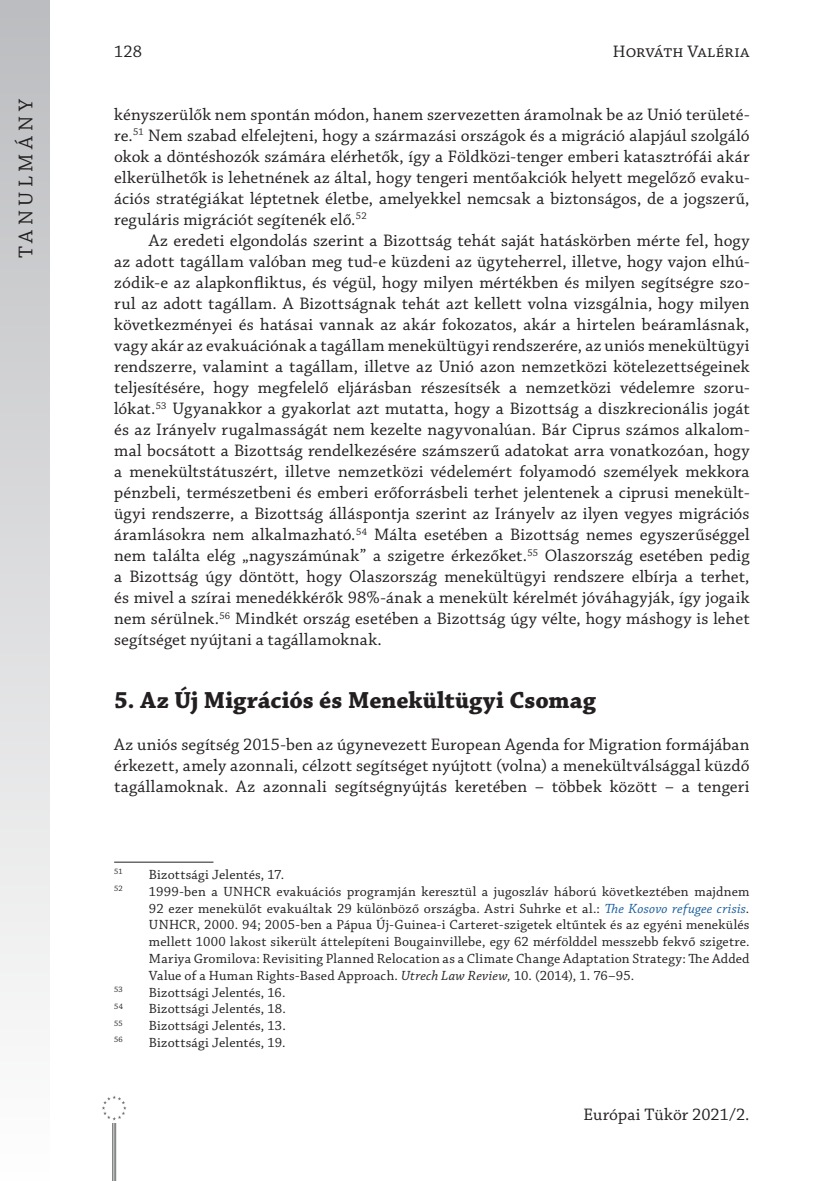
<style>
.page{position:relative;width:834px;height:1181px;background:#fff}
.page>*{position:absolute;margin:0;border:0;box-sizing:border-box;transform-origin:0 0}
.t1{font:700 24.5px "Chaparral Pro";color:#231f20}
.t2{font:21px "Chaparral Pro";letter-spacing:.21em;color:#231f20}
._1__Body{font:17.5px/21px "Chaparral Pro";letter-spacing:.01em;color:#231f20;text-align:justify}
._2__Body_1st_paragra{font:17.5px/21px "Chaparral Pro";letter-spacing:.005em;color:#231f20;text-align:justify}
.Footnote_text{font:14px/16.8px "Chaparral Pro";letter-spacing:.01em;color:#231f20;text-align:justify}
.Footnote_text-2{font:8.22px "Chaparral Pro";letter-spacing:.02em;color:#231f20}
.s1{font-style:italic;color:#175d9e}
.s2{font-style:italic}
</style>
<div class="page">
<div style="left:0;top:0;width:50px;height:1181px;background:linear-gradient(to bottom,#bbbcbf,#fefefe)"></div>
<hr style="left:112px;top:1107px;width:1px;height:74px;background:#6c6d70">
<hr style="left:114px;top:1107px;width:1px;height:74px;background:#6c6d70">
<hr style="left:115px;top:1107px;width:1px;height:74px;background:#6c6d70">
<div style="left:99px;top:1093px;width:30px;height:29px;background:#fff"></div>
<svg style="left:102px;top:1095px;width:24px;height:25px"></svg>
<hr style="left:114px;top:862px;width:99px;height:1px;background:#231f20">
<p class="_1__Body" style="left:114px;top:42px;width:29px">128</p>
<p class="_1__Body" style="left:613px;top:42px;width:138px">Horváth Valéria</p>
<p class="t2" style="left:14px;top:258px;width:161px;rotate:-90deg">TANULMÁNY</p>
<p class="_1__Body" style="left:114px;top:105px;width:637px">kényszerülők nem spontán módon, hanem szervezetten áramolnak be az Unió területé&shy;re.<sup>51</sup> Nem szabad elfelejteni, hogy a származási országok és a migráció alapjául szolgáló okok a döntéshozók számára elérhetők, így a Földközi-tenger emberi katasztrófái akár elkerülhetők is lehetnének az által, hogy tengeri mentőakciók helyett megelőző evaku&shy;ációs stratégiákat léptetnek életbe, amelyekkel nemcsak a biztonságos, de a jogszerű, reguláris migrációt segítenék elő.<sup>52</sup></p>
<p class="_1__Body" style="left:114px;top:231px;width:637px;text-indent:35px">Az eredeti elgondolás szerint a Bizottság tehát saját hatáskörben mérte fel, hogy az adott tagállam valóban meg tud-e küzdeni az ügyteherrel, illetve, hogy vajon elhú&shy;zódik-e az alapkonfliktus, és végül, hogy milyen mértékben és milyen segítségre szo&shy;rul az adott tagállam. A Bizottságnak tehát azt kellett volna vizsgálnia, hogy milyen következményei és hatásai vannak az akár fokozatos, akár a hirtelen beáramlásnak, vagy akár az evakuációnak a tagállam menekültügyi rendszerére, az uniós menekültügyi rendszerre, valamint a tagállam, illetve az Unió azon nemzetközi kötelezettségeinek teljesítésére, hogy megfelelő eljárásban részesítsék a nemzetközi védelemre szoru&shy;lókat.<sup>53</sup> Ugyanakkor a gyakorlat azt mutatta, hogy a Bizottság a diszkrecionális jogát és az Irányelv rugalmasságát nem kezelte nagyvonalúan. Bár Ciprus számos alkalom&shy;mal bocsátott a Bizottság rendelkezésére számszerű adatokat arra vonatkozóan, hogy a menekültstátuszért, illetve nemzetközi védelemért folyamodó személyek mekkora pénzbeli, természetbeni és emberi erőforrásbeli terhet jelentenek a ciprusi menekült&shy;ügyi rendszerre, a Bizottság álláspontja szerint az Irányelv az ilyen vegyes migrációs áramlásokra nem alkalmazható.<sup>54</sup> Málta esetében a Bizottság nemes egyszerűséggel nem találta elég „nagyszámúnak” a szigetre érkezőket.<sup>55</sup> Olaszország esetében pedig a Bizottság úgy döntött, hogy Olaszország menekültügyi rendszere elbírja a terhet, és mivel a szírai menedékkérők 98%-ának a menekült kérelmét jóváhagyják, így jogaik nem sérülnek.<sup>56</sup> Mindkét ország esetében a Bizottság úgy vélte, hogy máshogy is lehet segítséget nyújtani a tagállamoknak.</p>
<p class="t1" style="left:114px;top:686px;width:483px">5. Az Új Migrációs és Menekültügyi Csomag</p>
<p class="_2__Body_1st_paragra" style="left:114px;top:735px;width:636px">Az uniós segítség 2015-ben az úgynevezett European Agenda for Migration formájában érkezett, amely azonnali, célzott segítséget nyújtott (volna) a menekültválsággal küzdő tagállamoknak. Az azonnali segítségnyújtás keretében – többek között – a tengeri</p>
<p class="Footnote_text-2" style="left:114px;top:867px;width:10px">51</p>
<p class="Footnote_text" style="left:149px;top:866px;width:137px">Bizottsági Jelentés, 17.</p>
<p class="Footnote_text-2" style="left:114px;top:884px;width:10px">52</p>
<p class="Footnote_text" style="left:149px;top:883px;width:602px">1999-ben a UNHCR evakuációs programján keresztül a jugoszláv háború következtében majdnem 92 ezer menekülőt evakuáltak 29 különböző országba. Astri Suhrke et al.: <span class="s1">The Kosovo refugee crisis</span><span class="s2">.<br></span>UNHCR, 2000. 94; 2005-ben a Pápua Új-Guinea-i Carteret-szigetek eltűntek és az egyéni menekülés mellett 1000 lakost sikerült áttelepíteni Bougainvillebe, egy 62 mérfölddel messzebb fekvő szigetre.<br>Mariya Gromilova: Revisiting Planned Relocation as a Climate Change Adaptation Strategy: The Added Value of a Human Rights-Based Approach. <span class="s2">Utrech Law Review,</span> 10. (2014), 1. 76–95.</p>
<p class="Footnote_text-2" style="left:114px;top:984px;width:10px">53</p>
<p class="Footnote_text" style="left:149px;top:984px;width:138px">Bizottsági Jelentés, 16.</p>
<p class="Footnote_text-2" style="left:114px;top:1001px;width:10px">54</p>
<p class="Footnote_text" style="left:149px;top:1001px;width:138px">Bizottsági Jelentés, 18.</p>
<p class="Footnote_text-2" style="left:114px;top:1018px;width:10px">55</p>
<p class="Footnote_text" style="left:149px;top:1018px;width:138px">Bizottsági Jelentés, 13.</p>
<p class="Footnote_text-2" style="left:114px;top:1035px;width:10px">56</p>
<p class="Footnote_text" style="left:149px;top:1034px;width:138px">Bizottsági Jelentés, 19.</p>
<p class="_1__Body" style="left:583px;top:1105px;width:168px">Európai Tükör 2021/2.</p>
</div>
